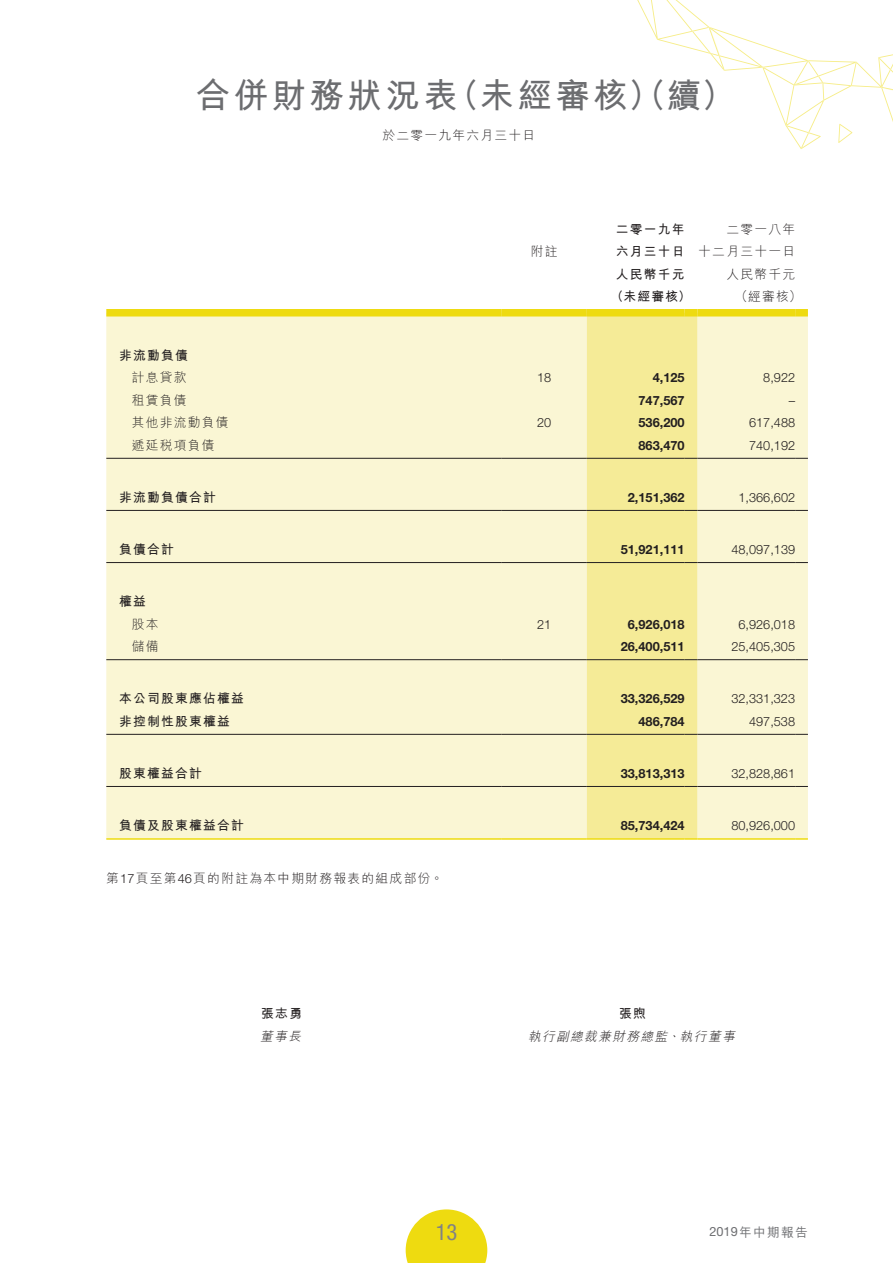
<style>
.page{position:relative;width:893px;height:1263px;background:#fff}
.page>*{position:absolute;margin:0;border:0;box-sizing:border-box;transform-origin:0 0}
.t1{font:700 34.5px "M Hei HK";letter-spacing:.1em;color:#6c6d70}
.t2{font:condensed 22.5px "Helvetica Neue LT Std";color:#808285}
.t3{font:300 12.75px "Helvetica Neue LT Std";color:#231f20}
.t4{font:700 12.75px "Helvetica Neue LT Std";color:#231f20}
.t5{font:700 12.75px/22.5px "M Hei HK";letter-spacing:.1em;color:#231f20}
.t6{font:300 12.75px "M Hei HK";letter-spacing:.1em;color:#231f20}
.t7{font:italic 300 12.75px "M Hei HK";color:#231f20}
.t8{font:500 12.75px "M Hei HK";letter-spacing:.1em;color:#6c6d70}
.s1{font-weight:300}
.s2{font-family:"Helvetica Neue LT Std"}
.s3{font-family:"Helvetica Neue LT Std";font-weight:400}
</style>
<div class="page">
<svg style="left:406px;top:1209px;width:81px;height:54px"></svg>
<div style="left:106px;top:316px;width:702px;height:522px;background:#faf6d4"></div>
<div style="left:587px;top:316px;width:110px;height:522px;background:#f5eb97"></div>
<div style="left:106px;top:309px;width:396px;height:7px;background:#eedb10"></div>
<div style="left:502px;top:309px;width:85px;height:7px;background:#eedb10"></div>
<div style="left:587px;top:309px;width:98px;height:7px;background:#eedb10"></div>
<div style="left:685px;top:309px;width:12px;height:7px;background:#eedb10"></div>
<div style="left:697px;top:309px;width:98px;height:7px;background:#eedb10"></div>
<div style="left:795px;top:309px;width:13px;height:7px;background:#eedb10"></div>
<hr style="left:106px;top:838px;width:396px;height:2px;background:#eedb10">
<hr style="left:502px;top:838px;width:85px;height:2px;background:#eedb10">
<hr style="left:587px;top:838px;width:98px;height:2px;background:#eedb10">
<svg style="left:685px;top:838px;width:12px;height:2px"></svg>
<hr style="left:697px;top:838px;width:98px;height:2px;background:#eedb10">
<svg style="left:795px;top:838px;width:13px;height:2px"></svg>
<hr style="left:106px;top:458px;width:396px;height:1px;background:#231f20">
<hr style="left:502px;top:458px;width:85px;height:1px;background:#231f20">
<hr style="left:587px;top:458px;width:98px;height:1px;background:#231f20">
<svg style="left:685px;top:458px;width:12px;height:1px"></svg>
<hr style="left:697px;top:458px;width:98px;height:1px;background:#231f20">
<svg style="left:795px;top:458px;width:13px;height:1px"></svg>
<hr style="left:106px;top:510px;width:396px;height:1px;background:#231f20">
<hr style="left:502px;top:510px;width:85px;height:1px;background:#231f20">
<hr style="left:587px;top:510px;width:98px;height:1px;background:#231f20">
<svg style="left:685px;top:510px;width:12px;height:1px"></svg>
<hr style="left:697px;top:510px;width:98px;height:1px;background:#231f20">
<svg style="left:795px;top:510px;width:13px;height:1px"></svg>
<hr style="left:106px;top:562px;width:396px;height:1px;background:#231f20">
<hr style="left:502px;top:562px;width:85px;height:1px;background:#231f20">
<hr style="left:587px;top:562px;width:98px;height:1px;background:#231f20">
<svg style="left:685px;top:562px;width:12px;height:1px"></svg>
<hr style="left:697px;top:562px;width:98px;height:1px;background:#231f20">
<svg style="left:795px;top:562px;width:13px;height:1px"></svg>
<hr style="left:106px;top:659px;width:396px;height:1px;background:#231f20">
<hr style="left:502px;top:659px;width:85px;height:1px;background:#231f20">
<hr style="left:587px;top:659px;width:98px;height:1px;background:#231f20">
<svg style="left:685px;top:659px;width:12px;height:1px"></svg>
<hr style="left:697px;top:659px;width:98px;height:1px;background:#231f20">
<svg style="left:795px;top:659px;width:13px;height:1px"></svg>
<hr style="left:106px;top:734px;width:396px;height:1px;background:#231f20">
<hr style="left:502px;top:734px;width:85px;height:1px;background:#231f20">
<hr style="left:587px;top:734px;width:98px;height:1px;background:#231f20">
<svg style="left:685px;top:734px;width:12px;height:1px"></svg>
<hr style="left:697px;top:734px;width:98px;height:1px;background:#231f20">
<svg style="left:795px;top:734px;width:13px;height:1px"></svg>
<hr style="left:106px;top:786px;width:396px;height:1px;background:#231f20">
<hr style="left:502px;top:786px;width:85px;height:1px;background:#231f20">
<hr style="left:587px;top:786px;width:98px;height:1px;background:#231f20">
<svg style="left:685px;top:786px;width:12px;height:1px"></svg>
<hr style="left:697px;top:786px;width:98px;height:1px;background:#231f20">
<svg style="left:795px;top:786px;width:13px;height:1px"></svg>
<svg style="left:637px;top:0;width:256px;height:149px"></svg>
<h1 class="t1" style="left:196px;top:70px;width:541px">合併財務狀況表（未經審核）（續）</h1>
<p class="t6" style="left:382px;top:129px;width:154px">於二零一九年六月三十日</p>
<p class="t5" style="left:616px;top:216px;width:70px">二零一九年</p>
<p class="t6" style="left:726px;top:222px;width:70px">二零一八年</p>
<p class="t6" style="left:531px;top:245px;width:28px">附註</p>
<p class="t5" style="left:616px;top:239px;width:181px">六月三十日 <span class="s1">十二月三十一日</span>人民幣千元</p>
<p class="t6" style="left:726px;top:267px;width:70px">人民幣千元</p>
<p class="t5" style="left:611px;top:284px;width:82px">（未經審核）</p>
<p class="t6" style="left:735px;top:290px;width:68px">（經審核）</p>
<p class="t5" style="left:119px;top:343px;width:70px">非流動負債</p>
<p class="t6" style="left:132px;top:371px;width:56px">計息貸款</p>
<p class="t3" style="left:537px;top:370px;width:16px">18</p>
<p class="t4" style="left:653px;top:370px;width:33px">4,125</p>
<p class="t3" style="left:763px;top:370px;width:33px">8,922</p>
<p class="t6" style="left:132px;top:394px;width:56px">租賃負債</p>
<p class="t4" style="left:638px;top:392px;width:48px">747,567</p>
<p class="t3" style="left:789px;top:393px;width:8px">–</p>
<p class="t6" style="left:132px;top:416px;width:98px">其他非流動負債</p>
<p class="t3" style="left:537px;top:415px;width:16px">20</p>
<p class="t4" style="left:638px;top:415px;width:48px">536,200</p>
<p class="t3" style="left:749px;top:415px;width:48px">617,488</p>
<p class="t6" style="left:132px;top:439px;width:84px">遞延稅項負債</p>
<p class="t4" style="left:638px;top:437px;width:48px">863,470</p>
<p class="t3" style="left:749px;top:438px;width:48px">740,192</p>
<p class="t5" style="left:119px;top:485px;width:98px">非流動負債合計</p>
<p class="t4" style="left:628px;top:490px;width:58px">2,151,362</p>
<p class="t3" style="left:738px;top:490px;width:58px">1,366,602</p>
<p class="t5" style="left:119px;top:537px;width:56px">負債合計</p>
<p class="t4" style="left:621px;top:542px;width:65px">51,921,111</p>
<p class="t3" style="left:731px;top:542px;width:65px">48,097,139</p>
<p class="t5" style="left:119px;top:589px;width:28px">權益</p>
<p class="t6" style="left:132px;top:618px;width:28px">股本</p>
<p class="t3" style="left:537px;top:616px;width:16px">21</p>
<p class="t4" style="left:628px;top:616px;width:58px">6,926,018</p>
<p class="t3" style="left:738px;top:616px;width:58px">6,926,018</p>
<p class="t6" style="left:132px;top:640px;width:28px">儲備</p>
<p class="t4" style="left:621px;top:639px;width:65px">26,400,511</p>
<p class="t3" style="left:731px;top:639px;width:65px">25,405,305</p>
<p class="t5" style="left:119px;top:686px;width:126px">本公司股東應佔權益</p>
<p class="t4" style="left:621px;top:691px;width:65px">33,326,529</p>
<p class="t3" style="left:731px;top:691px;width:65px">32,331,323</p>
<p class="t5" style="left:119px;top:709px;width:112px">非控制性股東權益</p>
<p class="t4" style="left:638px;top:713px;width:48px">486,784</p>
<p class="t3" style="left:749px;top:714px;width:48px">497,538</p>
<p class="t5" style="left:119px;top:761px;width:84px">股東權益合計</p>
<p class="t4" style="left:621px;top:766px;width:65px">33,813,313</p>
<p class="t3" style="left:731px;top:766px;width:65px">32,828,861</p>
<p class="t5" style="left:119px;top:813px;width:126px">負債及股東權益合計</p>
<p class="t4" style="left:621px;top:818px;width:65px">85,734,424</p>
<p class="t3" style="left:731px;top:818px;width:65px">80,926,000</p>
<p class="t6" style="left:106px;top:872px;width:338px">第<span class="s2">17</span>頁至第<span class="s2">46</span>頁的附註為本中期財務報表的組成部份。</p>
<p class="t5" style="left:261px;top:1001px;width:42px">張志勇</p>
<p class="t5" style="left:619px;top:1001px;width:28px">張煦</p>
<p class="t7" style="left:260px;top:1029px;width:45px">董事長</p>
<p class="t7" style="left:528px;top:1029px;width:211px">執行副總裁兼財務總監、執行董事</p>
<h2 class="t2" style="left:436px;top:1219px;width:23px">13</h2>
<p class="t8" style="left:709px;top:1223px;width:100px"><span class="s3">2019</span>年中期報告</p>
</div>
